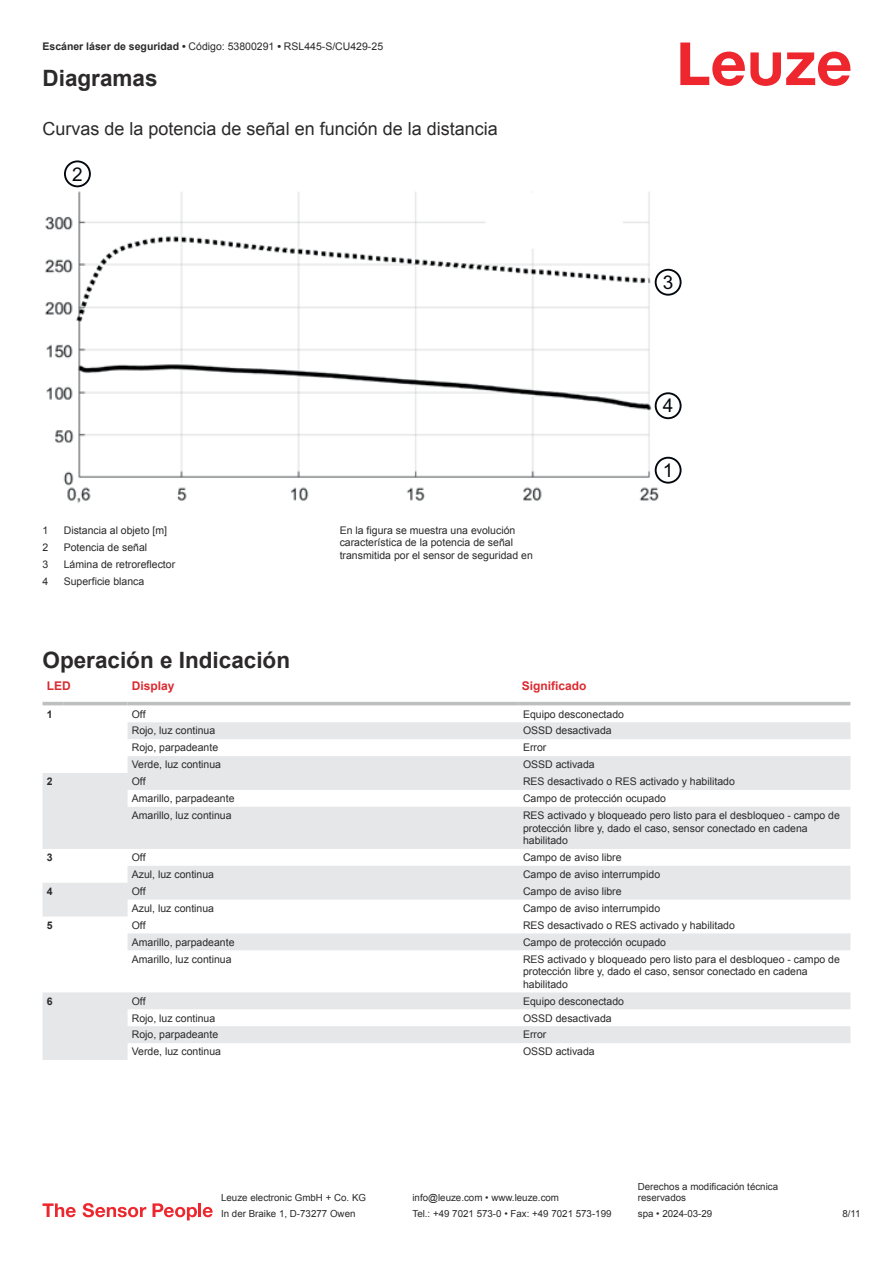
<style>
.page{position:relative;width:893px;height:1263px;background:#fff}
.page>*{position:absolute;margin:0;border:0;box-sizing:border-box;transform-origin:0 0}
.t1{font:700 22.5px "Arial";color:#2b292a}
.t2{font:18px "Arial";color:#2b292a}
.t3{font:700 12px "Arial";color:#db2a30}
.t4{font:10.5px/12.6px "Arial";color:#2b292a}
.t5{font:700 10.5px "Arial";color:#2b292a}
.t6{font:9.75px/11.7px "Arial";color:#2b292a}
.s1{font-weight:700}
</style>
<div class="page">
<svg style="left:680px;top:43px;width:170px;height:43px"></svg>
<svg style="left:43px;top:701px;width:807px;height:5px;fill:#eceded"></svg>
<svg style="left:43px;top:722px;width:807px;height:338px;fill:#e6e7e9"></svg>
<hr style="left:43px;top:702px;width:21px;height:3px;background:#bdbfc1">
<hr style="left:64px;top:702px;width:64px;height:3px;background:#bdbfc1">
<hr style="left:128px;top:702px;width:391px;height:3px;background:#bdbfc1">
<hr style="left:519px;top:702px;width:331px;height:3px;background:#bdbfc1">
<svg style="left:43px;top:1203px;width:33px;height:14px"></svg>
<svg style="left:83px;top:1203px;width:63px;height:14px"></svg>
<svg style="left:153px;top:1203px;width:44px;height:17px"></svg>
<hr style="left:198px;top:1203px;width:3px;height:14px;background:#ed272d">
<svg style="left:203px;top:1207px;width:10px;height:10px"></svg>
<img style="left:45px;top:191px;width:617px;height:312px">
<svg style="left:655px;top:457px;width:26px;height:26px"></svg>
<div style="left:655px;top:457px;width:27px;height:27px;border:2px solid #03080e;border-radius:50%"></div>
<svg style="left:65px;top:161px;width:25px;height:26px"></svg>
<div style="left:64px;top:160px;width:27px;height:27px;border:2px solid #03080e;border-radius:50%"></div>
<svg style="left:655px;top:269px;width:26px;height:26px"></svg>
<div style="left:655px;top:269px;width:27px;height:27px;border:2px solid #03080e;border-radius:50%"></div>
<svg style="left:655px;top:393px;width:26px;height:25px"></svg>
<div style="left:655px;top:392px;width:27px;height:27px;border:2px solid #03080e;border-radius:50%"></div>
<svg style="left:665px;top:463px;width:5px;height:14px"></svg>
<svg style="left:73px;top:167px;width:9px;height:14px"></svg>
<svg style="left:664px;top:275px;width:8px;height:14px"></svg>
<svg style="left:663px;top:399px;width:9px;height:13px"></svg>
<p class="t4" style="left:43px;top:41px;width:342px"><span class="s1">Escáner láser de seguridad •</span> Código: 53800291 <span class="s1">•</span> RSL445-S/CU429-25</p>
<h1 class="t1" style="left:43px;top:70px;width:117px">Diagramas</h1>
<h2 class="t2" style="left:43px;top:122px;width:457px">Curvas de la potencia de señal en función de la distancia</h2>
<p class="t4" style="left:43px;top:525px;width:7px">1</p>
<p class="t4" style="left:64px;top:525px;width:105px">Distancia al objeto [m]</p>
<p class="t4" style="left:43px;top:542px;width:7px">2</p>
<p class="t4" style="left:64px;top:542px;width:85px">Potencia de señal</p>
<p class="t4" style="left:43px;top:559px;width:7px">3</p>
<p class="t4" style="left:64px;top:559px;width:113px">Lámina de retroreflector</p>
<p class="t4" style="left:43px;top:576px;width:7px">4</p>
<p class="t4" style="left:64px;top:576px;width:82px">Superficie blanca</p>
<p class="t4" style="left:340px;top:525px;width:195px">En la figura se muestra una evolución característica de la potencia de señal transmitida por el sensor de seguridad en</p>
<h1 class="t1" style="left:43px;top:651px;width:249px">Operación e Indicación</h1>
<p class="t3" style="left:47px;top:681px;width:25px">LED</p>
<p class="t3" style="left:132px;top:681px;width:44px">Display</p>
<p class="t3" style="left:522px;top:681px;width:66px">Significado</p>
<p class="t5" style="left:47px;top:710px;width:7px">1</p>
<p class="t4" style="left:132px;top:708px;width:15px">Off</p>
<p class="t4" style="left:523px;top:708px;width:102px">Equipo desconectado</p>
<p class="t4" style="left:132px;top:725px;width:85px">Rojo, luz continua</p>
<p class="t4" style="left:523px;top:725px;width:90px">OSSD desactivada</p>
<p class="t4" style="left:132px;top:742px;width:88px">Rojo, parpadeante</p>
<p class="t4" style="left:523px;top:742px;width:25px">Error</p>
<p class="t4" style="left:132px;top:759px;width:91px">Verde, luz continua</p>
<p class="t4" style="left:523px;top:759px;width:73px">OSSD activada</p>
<p class="t5" style="left:47px;top:777px;width:7px">2</p>
<p class="t4" style="left:132px;top:776px;width:15px">Off</p>
<p class="t4" style="left:523px;top:776px;width:213px">RES desactivado o RES activado y habilitado</p>
<p class="t4" style="left:132px;top:793px;width:104px">Amarillo, parpadeante</p>
<p class="t4" style="left:523px;top:793px;width:144px">Campo de protección ocupado</p>
<p class="t4" style="left:132px;top:810px;width:101px">Amarillo, luz continua</p>
<p class="t4" style="left:523px;top:810px;width:318px">RES activado y bloqueado pero listo para el desbloqueo - campo de protección libre y, dado el caso, sensor conectado en cadena habilitado</p>
<p class="t5" style="left:47px;top:853px;width:7px">3</p>
<p class="t4" style="left:132px;top:852px;width:15px">Off</p>
<p class="t4" style="left:523px;top:852px;width:100px">Campo de aviso libre</p>
<p class="t4" style="left:132px;top:869px;width:84px">Azul, luz continua</p>
<p class="t4" style="left:523px;top:869px;width:139px">Campo de aviso interrumpido</p>
<p class="t5" style="left:47px;top:887px;width:7px">4</p>
<p class="t4" style="left:132px;top:886px;width:15px">Off</p>
<p class="t4" style="left:523px;top:886px;width:100px">Campo de aviso libre</p>
<p class="t4" style="left:132px;top:903px;width:84px">Azul, luz continua</p>
<p class="t4" style="left:523px;top:903px;width:139px">Campo de aviso interrumpido</p>
<p class="t5" style="left:47px;top:921px;width:7px">5</p>
<p class="t4" style="left:132px;top:920px;width:15px">Off</p>
<p class="t4" style="left:523px;top:920px;width:213px">RES desactivado o RES activado y habilitado</p>
<p class="t4" style="left:132px;top:936px;width:104px">Amarillo, parpadeante</p>
<p class="t4" style="left:523px;top:936px;width:144px">Campo de protección ocupado</p>
<p class="t4" style="left:132px;top:953px;width:101px">Amarillo, luz continua</p>
<p class="t4" style="left:523px;top:953px;width:318px">RES activado y bloqueado pero listo para el desbloqueo - campo de protección libre y, dado el caso, sensor conectado en cadena habilitado</p>
<p class="t5" style="left:47px;top:997px;width:7px">6</p>
<p class="t4" style="left:132px;top:995px;width:15px">Off</p>
<p class="t4" style="left:523px;top:995px;width:102px">Equipo desconectado</p>
<p class="t4" style="left:132px;top:1012px;width:85px">Rojo, luz continua</p>
<p class="t4" style="left:523px;top:1012px;width:90px">OSSD desactivada</p>
<p class="t4" style="left:132px;top:1029px;width:88px">Rojo, parpadeante</p>
<p class="t4" style="left:523px;top:1029px;width:25px">Error</p>
<p class="t4" style="left:132px;top:1046px;width:91px">Verde, luz continua</p>
<p class="t4" style="left:523px;top:1046px;width:73px">OSSD activada</p>
<p class="t6" style="left:221px;top:1193px;width:146px">Leuze electronic GmbH + Co. KG</p>
<p class="t6" style="left:412px;top:1193px;width:148px">info@leuze.com • www.leuze.com</p>
<p class="t6" style="left:638px;top:1181px;width:142px">Derechos a modificación técnica reservados</p>
<p class="t6" style="left:221px;top:1209px;width:136px">In der Braike 1, D-73277 Owen</p>
<p class="t6" style="left:412px;top:1209px;width:201px">Tel.: +49 7021 573-0 • Fax: +49 7021 573-199</p>
<p class="t6" style="left:638px;top:1209px;width:76px">spa • 2024-03-29</p>
<p class="t6" style="left:842px;top:1209px;width:20px">8 /11</p>
</div>
